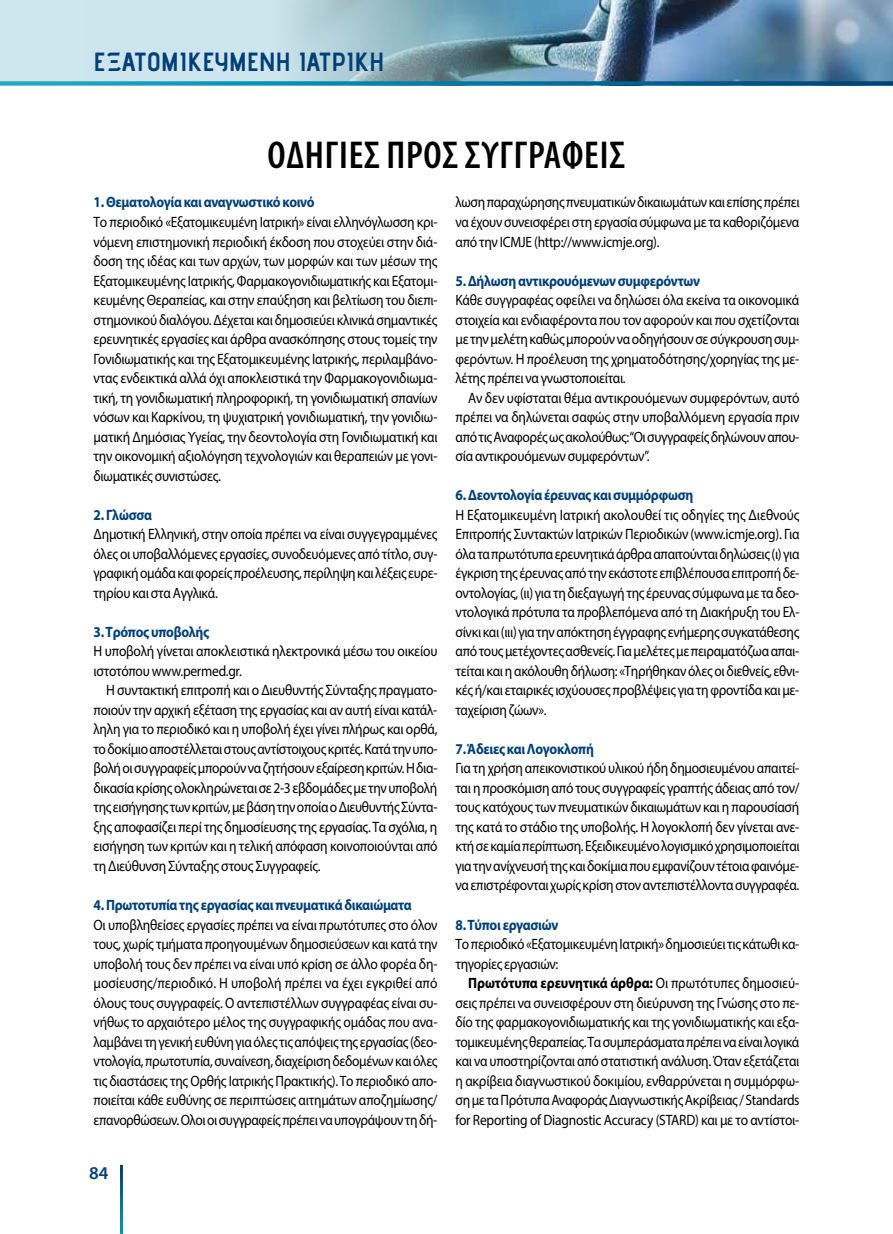
<style>
.page{position:relative;width:893px;height:1234px;background:#fff}
.page>*{position:absolute;margin:0;border:0;box-sizing:border-box;transform-origin:0 0}
.t1{font:600 condensed 39px "Myriad Pro";letter-spacing:.02em;color:#000}
.t2{font:700 26.25px "Advent Pro";color:#003f75}
.t3{font:600 18px "Myriad Pro";color:#003f75}
.t4{font:15px/19.5px "Myriad Pro";letter-spacing:-.02em;color:#000;text-align:justify;scale:.9 1}
.t5{font:700 15px "Myriad Pro";letter-spacing:-.02em;color:#003f75;scale:.9 1}
.s1{font-weight:700}
</style>
<div class="page">
<div style="left:0;top:0;width:893px;height:85px;background:#cee6ee"></div>
<img style="left:291px;top:0;width:602px;height:81px">
<svg style="left:0;top:81px;width:893px;height:4px;background:#0f7da4"></svg>
<svg style="left:121px;top:1165px;width:2px;height:68px"></svg>
<h2 class="t2" style="left:94px;top:45px;width:289px">ΕΞΑΤΟΜΙΚΕΥΜΈΝΗ ΙΑΤΡΙΚΉ</h2>
<h1 class="t1" style="left:267px;top:131px;width:359px">ΟΔΗΓΊΕΣ ΠΡΟΣ ΣΥΓΓΡΑΦΕΊΣ</h1>
<p class="t5" style="left:94px;top:192px;width:247px">1. Θεματολογία και αναγνωστικό κοινό</p>
<p class="t4" style="left:94px;top:212px;width:384px">Το περιοδικό «Εξατομικευμένη Ιατρική» είναι ελληνόγλωσση κρι&shy;νόμενη επιστημονική περιοδική έκδοση που στοχεύει στην διά&shy;δοση της ιδέας και των αρχών, των μορφών και των μέσων της Εξατομικευμένης Ιατρικής, Φαρμακογονιδιωματικής και Εξατομι&shy;κευμένης Θεραπείας, και στην επαύξηση και βελτίωση του διεπι&shy;στημονικού διαλόγου. Δέχεται και δημοσιεύει κλινικά σημαντικές ερευνητικές εργασίες και άρθρα ανασκόπησης στους τομείς την Γονιδιωματικής και της Εξατομικευμένης Ιατρικής, περιλαμβάνο&shy;ντας ενδεικτικά αλλά όχι αποκλειστικά την Φαρμακογονιδιωμα&shy;τική, τη γονιδιωματική πληροφορική, τη γονιδιωματική σπανίων νόσων και Καρκίνου, τη ψυχιατρική γονιδιωματική, την γονιδιω&shy;ματική Δημόσιας Υγείας, την δεοντολογία στη Γονιδιωματική και την οικονομική αξιολόγηση τεχνολογιών και θεραπειών με γονι&shy;διωματικές συνιστώσες.</p>
<p class="t5" style="left:94px;top:504px;width:67px">2. Γλώσσα</p>
<p class="t4" style="left:94px;top:524px;width:384px">Δημοτική Ελληνική, στην οποία πρέπει να είναι συγγεγραμμένες όλες οι υποβαλλόμενες εργασίες, συνοδευόμενες από τίτλο, συγ&shy;γραφική ομάδα και φορείς προέλευσης, περίληψη και λέξεις ευρε&shy;τηρίου και στα Αγγλικά.</p>
<p class="t5" style="left:94px;top:621px;width:130px">3. Τρόπος υποβολής</p>
<p class="t4" style="left:94px;top:641px;width:384px">Η υποβολή γίνεται αποκλειστικά ηλεκτρονικά μέσω του οικείου ιστοτόπου www.permed.gr.</p>
<p class="t4" style="left:94px;top:680px;width:384px;text-indent:13px">Η συντακτική επιτροπή και ο Διευθυντής Σύνταξης πραγματο&shy;ποιούν την αρχική εξέταση της εργασίας και αν αυτή είναι κατάλ&shy;ληλη για το περιοδικό και η υποβολή έχει γίνει πλήρως και ορθά, το δοκίμιο αποστέλλεται στους αντίστοιχους κριτές. Κατά την υπο&shy;βολή οι συγγραφείς μπορούν να ζητήσουν εξαίρεση κριτών. Η δια&shy;δικασία κρίσης ολοκληρώνεται σε 2-3 εβδομάδες με την υποβολή της εισήγησης των κριτών, με βάση την οποία ο Διευθυντής Σύντα&shy;ξης αποφασίζει περί της δημοσίευσης της εργασίας. Τα σχόλια, η εισήγηση των κριτών και η τελική απόφαση κοινοποιούνται από τη Διεύθυνση Σύνταξης στους Συγγραφείς.</p>
<p class="t5" style="left:94px;top:894px;width:355px">4. Πρωτοτυπία της εργασίας και πνευματικά δικαιώματα</p>
<p class="t4" style="left:94px;top:914px;width:384px">Οι υποβληθείσες εργασίες πρέπει να είναι πρωτότυπες στο όλον τους, χωρίς τμήματα προηγουμένων δημοσιεύσεων και κατά την υποβολή τους δεν πρέπει να είναι υπό κρίση σε άλλο φορέα δη&shy;μοσίευσης/περιοδικό. Η υποβολή πρέπει να έχει εγκριθεί από όλους τους συγγραφείς. Ο αντεπιστέλλων συγγραφέας είναι συ&shy;νήθως το αρχαιότερο μέλος της συγγραφικής ομάδας που ανα&shy;λαμβάνει τη γενική ευθύνη για όλες τις απόψεις της εργασίας (δεο&shy;ντολογία, πρωτοτυπία, συναίνεση, διαχείριση δεδομένων και όλες τις διαστάσεις της Ορθής Ιατρικής Πρακτικής). Το περιοδικό απο&shy;ποιείται κάθε ευθύνης σε περιπτώσεις αιτημάτων αποζημίωσης/ επανορθώσεων. Ολοι οι συγγραφείς πρέπει να υπογράψουν τη δή-</p>
<p class="t3" style="left:89px;top:1161px;width:21px">84</p>
<p class="t4" style="left:455px;top:192px;width:384px">λωση παραχώρησης πνευματικών δικαιωμάτων και επίσης πρέπει να έχουν συνεισφέρει στη εργασία σύμφωνα με τα καθοριζόμενα από την ICMJE (http://www.icmje.org).</p>
<p class="t5" style="left:455px;top:270px;width:273px">5. Δήλωση αντικρουόμενων συμφερόντων</p>
<p class="t4" style="left:455px;top:290px;width:384px">Κάθε συγγραφέας οφείλει να δηλώσει όλα εκείνα τα οικονομικά στοιχεία και ενδιαφέροντα που τον αφορούν και που σχετίζονται με την μελέτη καθώς μπορούν να οδηγήσουν σε σύγκρουση συμ&shy;φερόντων. Η προέλευση της χρηματοδότησης/χορηγίας της με&shy;λέτης πρέπει να γνωστοποιείται.</p>
<p class="t4" style="left:455px;top:387px;width:384px;text-indent:13px">Αν δεν υφίσταται θέμα αντικρουόμενων συμφερόντων, αυτό πρέπει να δηλώνεται σαφώς στην υποβαλλόμενη εργασία πριν από τις Αναφορές ως ακολούθως: “Οι συγγραφείς δηλώνουν απου&shy;σία αντικρουόμενων συμφερόντων”.</p>
<p class="t5" style="left:455px;top:485px;width:266px">6. Δεοντολογία έρευνας και συμμόρφωση</p>
<p class="t4" style="left:455px;top:504px;width:384px">Η Εξατομικευμένη Ιατρική ακολουθεί τις οδηγίες της Διεθνούς Επιτροπής Συντακτών Ιατρικών Περιοδικών (www.icmje.org). Για όλα τα πρωτότυπα ερευνητικά άρθρα απαιτούνται δηλώσεις (ι) για έγκριση της έρευνας από την εκάστοτε επιβλέπουσα επιτροπή δε&shy;οντολογίας, (ιι) για τη διεξαγωγή της έρευνας σύμφωνα με τα δεο&shy;ντολογικά πρότυπα τα προβλεπόμενα από τη Διακήρυξη του Ελ&shy;σίνκι και (ιιι) για την απόκτηση έγγραφης ενήμερης συγκατάθεσης από τους μετέχοντες ασθενείς. Για μελέτες με πειραματόζωα απαι&shy;τείται και η ακόλουθη δήλωση: «Τηρήθηκαν όλες οι διεθνείς, εθνι&shy;κές ή/και εταιρικές ισχύουσες προβλέψεις για τη φροντίδα και με&shy;ταχείριση ζώων».</p>
<p class="t5" style="left:455px;top:738px;width:155px">7. Άδειες και Λογοκλοπή</p>
<p class="t4" style="left:455px;top:758px;width:384px">Για τη χρήση απεικονιστικού υλικού ήδη δημοσιευμένου απαιτεί&shy;ται η προσκόμιση από τους συγγραφείς γραπτής άδειας από τον/ τους κατόχους των πνευματικών δικαιωμάτων και η παρουσίασή της κατά το στάδιο της υποβολής. Η λογοκλοπή δεν γίνεται ανε&shy;κτή σε καμία περίπτωση. Εξειδικευμένο λογισμικό χρησιμοποιείται για την ανίχνευσή της και δοκίμια που εμφανίζουν τέτοια φαινόμε&shy;να επιστρέφονται χωρίς κρίση στον αντεπιστέλλοντα συγγραφέα.</p>
<p class="t5" style="left:455px;top:914px;width:116px">8. Τύποι εργασιών</p>
<p class="t4" style="left:455px;top:933px;width:384px">Το περιοδικό «Εξατομικευμένη Ιατρική» δημοσιεύει τις κάτωθι κα&shy;τηγορίες εργασιών:</p>
<p class="t4" style="left:455px;top:972px;width:384px;text-indent:13px"><span class="s1">Πρωτότυπα ερευνητικά άρθρα:</span> Οι πρωτότυπες δημοσιεύ&shy;σεις πρέπει να συνεισφέρουν στη διεύρυνση της Γνώσης στο πε&shy;δίο της φαρμακογονιδιωματικής και της γονιδιωματικής και εξα&shy;τομικευμένης θεραπείας. Τα συμπεράσματα πρέπει να είναι λογικά και να υποστηρίζονται από στατιστική ανάλυση. Όταν εξετάζεται η ακρίβεια διαγνωστικού δοκιμίου, ενθαρρύνεται η συμμόρφω&shy;ση με τα Πρότυπα Αναφοράς Διαγνωστικής Ακρίβειας / Standards for Reporting of Diagnostic Accuracy (STARD) και με το αντίστοι-</p>
</div>
